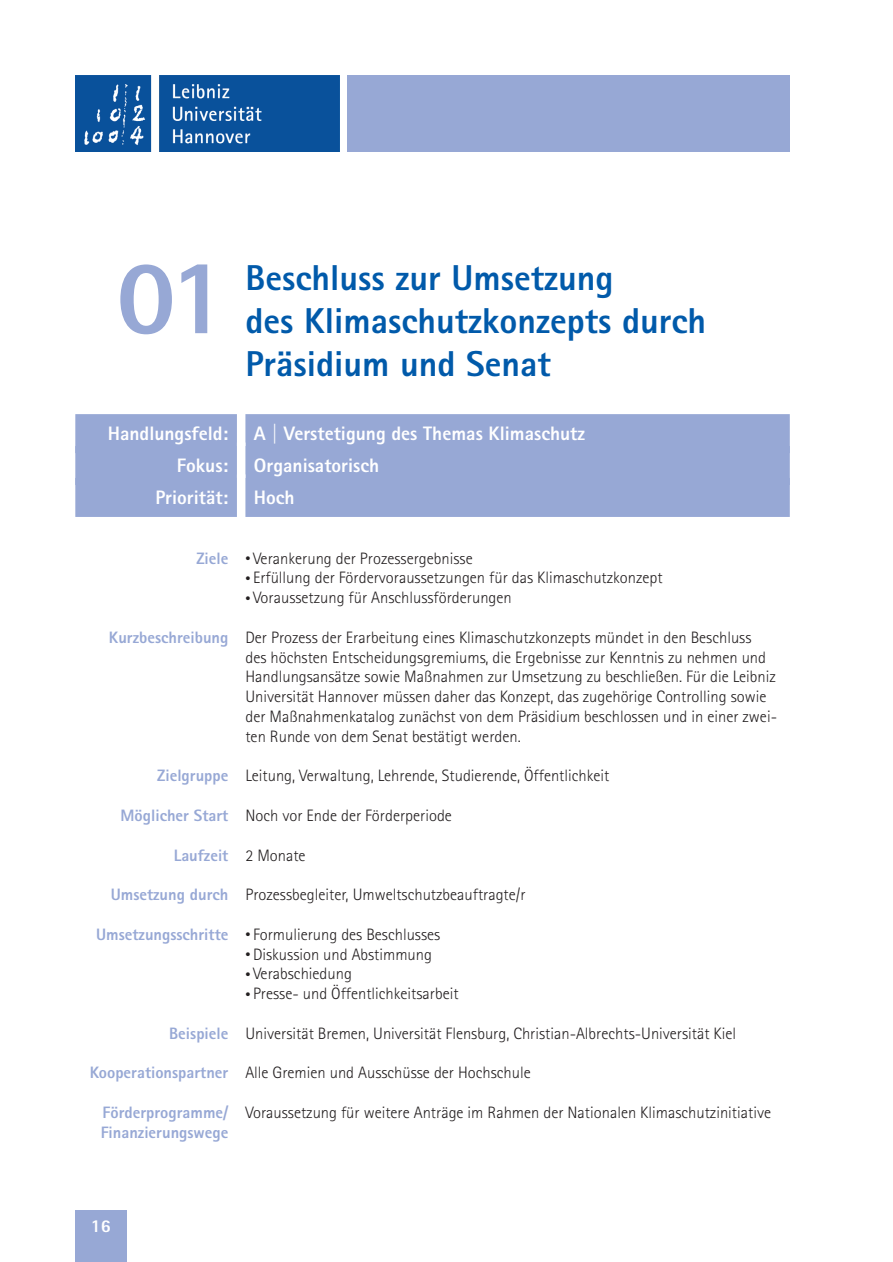
<style>
.page{position:relative;width:893px;height:1262px;background:#fff}
.page>*{position:absolute;margin:0;border:0;box-sizing:border-box;transform-origin:0 0}
.t1{font:800 106.5px "Rotis Sans Serif Std";color:#97a8d5}
.t2{font:800 36px/43.2px "Rotis Sans Serif Std";color:#015aaa}
.t3{font:800 19.5px "Rotis Sans Serif Std";color:#fff}
.t4{font:800 18px "Rotis Sans Serif Std";color:#fff}
.t5{font:300 16.5px/19.8px "Rotis Sans Serif Std";color:#231f20}
.t6{font:800 16.5px "Rotis Sans Serif Std";color:#97a8d5}
.s1{font-weight:800;color:#97a8d5}
.s2{font-size:10.5px}
.s3{font-weight:300;color:#231f20}
</style>
<div class="page">
<div style="left:75px;top:1210px;width:51px;height:52px;background:#97a8d5"></div>
<img style="left:75px;top:75px;width:264px;height:77px">
<div style="left:347px;top:75px;width:443px;height:77px;background:#97a8d5"></div>
<div style="left:75px;top:414px;width:715px;height:39px;background:#97a8d5"></div>
<div style="left:237px;top:411px;width:8px;height:43px;background:#fff"></div>
<div style="left:75px;top:446px;width:715px;height:39px;background:#97a8d5"></div>
<div style="left:237px;top:443px;width:8px;height:43px;background:#fff"></div>
<div style="left:75px;top:478px;width:715px;height:39px;background:#97a8d5"></div>
<div style="left:237px;top:474px;width:8px;height:44px;background:#fff"></div>
<h1 class="t1" style="left:117px;top:229px;width:113px">01</h1>
<h2 class="t2" style="left:245px;top:255px;width:462px">Beschluss zur Umsetzung<br>des Klimaschutzkonzepts durch<br>Präsidium und Senat</h2>
<p class="t3" style="left:108px;top:421px;width:122px">Handlungsfeld:</p>
<p class="t3" style="left:254px;top:421px;width:333px">A | Verstetigung des Themas Klimaschutz</p>
<p class="t3" style="left:177px;top:453px;width:53px">Fokus:</p>
<p class="t3" style="left:254px;top:453px;width:127px">Organisatorisch</p>
<p class="t3" style="left:155px;top:485px;width:74px">Priorität:</p>
<p class="t3" style="left:254px;top:485px;width:42px">Hoch</p>
<p class="t5" style="left:196px;top:548px;width:278px"><span class="s1">Ziele</span> <span class="s2">•</span> Verankerung der Prozessergebnisse</p>
<p class="t5" style="left:245px;top:568px;width:419px"><span class="s2">•</span> Erfüllung der Fördervoraussetzungen für das Klimaschutzkonzept</p>
<p class="t5" style="left:245px;top:588px;width:268px"><span class="s2">•</span> Voraussetzung für Anschlussförderungen</p>
<p class="t5" style="left:245px;top:627px;width:533px;text-indent:-137px"><span class="s1">Kurzbeschreibung</span> Der Prozess der Erarbeitung eines Klimaschutzkonzepts mündet in den Beschluss<br>des höchsten Entscheidungsgremiums, die Ergebnisse zur Kenntnis zu nehmen und Handlungsansätze sowie Maßnahmen zur Umsetzung zu beschließen. Für die Leibniz Universität Hannover müssen daher das Konzept, das zugehörige Controlling sowie der Maßnahmenkatalog zunächst von dem Präsidium beschlossen und in einer zwei&shy;ten Runde von dem Senat bestätigt werden.</p>
<p class="t5" style="left:157px;top:766px;width:454px"><span class="s1">Zielgruppe</span> Leitung, Verwaltung, Lehrende, Studierende, Öffentlichkeit</p>
<p class="t5" style="left:121px;top:806px;width:333px"><span class="s1">Möglicher Start</span> Noch vor Ende der Förderperiode</p>
<p class="t6" style="left:174px;top:844px;width:133px">Laufzeit <span class="s3">2 Monate</span></p>
<p class="t5" style="left:111px;top:885px;width:416px"><span class="s1">Umsetzung durch</span> Prozessbegleiter, Umweltschutzbeauftragte/r</p>
<p class="t5" style="left:96px;top:924px;width:346px"><span class="s1">Umsetzungsschritte</span> <span class="s2">•</span> Formulierung des Beschlusses</p>
<p class="t5" style="left:245px;top:944px;width:188px"><span class="s2">•</span> Diskussion und Abstimmung</p>
<p class="t5" style="left:245px;top:964px;width:108px"><span class="s2">•</span> Verabschiedung</p>
<p class="t5" style="left:245px;top:984px;width:215px"><span class="s2">•</span> Presse- und Öffentlichkeitsarbeit</p>
<p class="t5" style="left:169px;top:1023px;width:568px"><span class="s1">Beispiele</span> Universität Bremen, Universität Flensburg, Christian-Albrechts-Universität Kiel</p>
<p class="t5" style="left:90px;top:1063px;width:443px"><span class="s1">Kooperationspartner</span> Alle Gremien und Ausschüsse der Hochschule</p>
<p class="t5" style="left:101px;top:1103px;width:672px"><span class="s1">Förderprogramme/</span> Voraussetzung für weitere Anträge im Rahmen der Nationalen Klimaschutzinitiative<br><span class="s1">Finanzierungswege</span></p>
<p class="t4" style="left:91px;top:1214px;width:22px">16</p>
</div>
